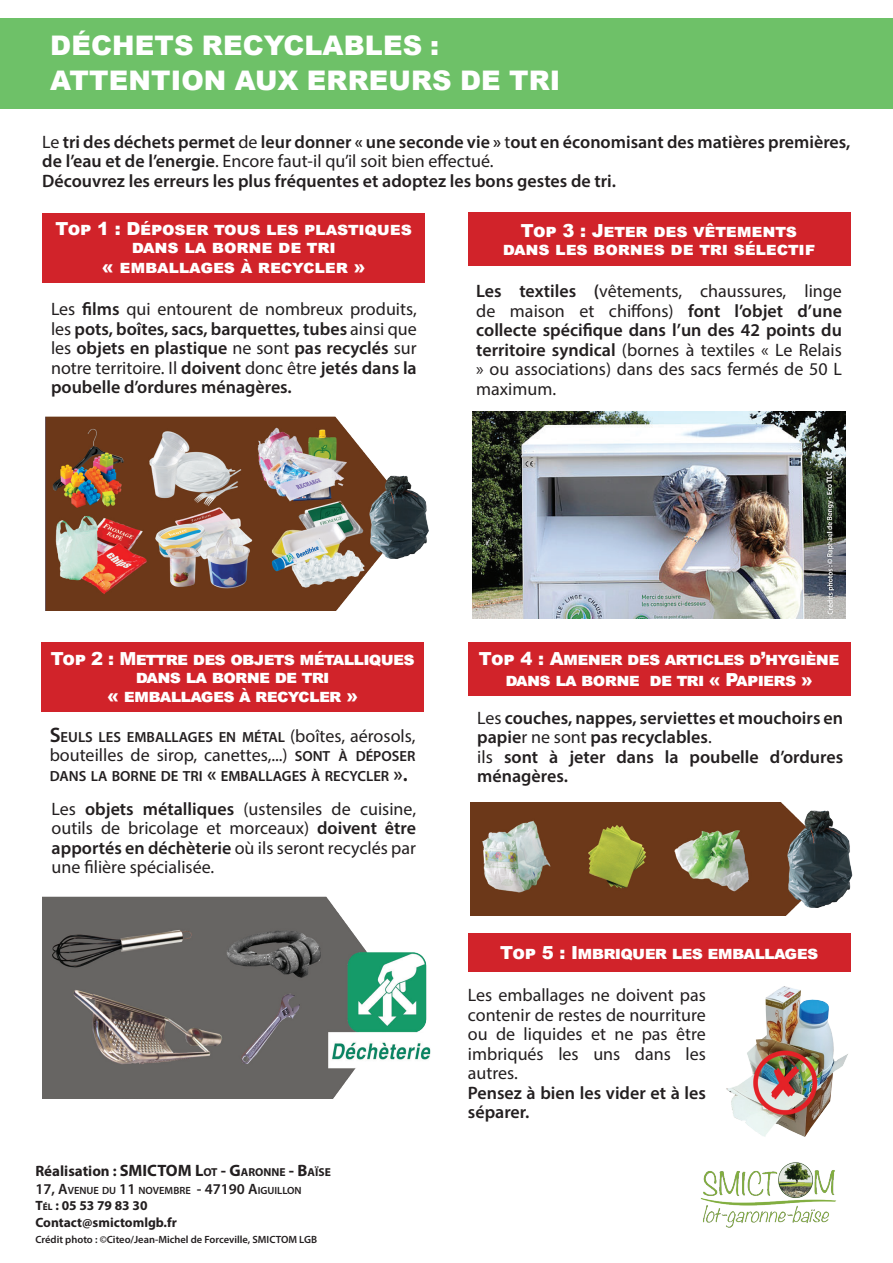
<style>
.page{position:relative;width:893px;height:1263px;background:#fff}
.page>*{position:absolute;margin:0;border:0;box-sizing:border-box;transform-origin:0 0}
.t1{font:900 27px/35.1px "Arial";letter-spacing:.005em;color:#fff}
.t2{font:600 18px/19.5px "Myriad Pro";color:#231f20}
.t3{font:18px/19.5px "Myriad Pro";color:#231f20;text-align:justify}
.t4{font:900 18px/18.8px "Arial";letter-spacing:-.04em;color:#fff;text-align:center}
.t5{font:900 18px/18.8px "Arial";letter-spacing:-.01em;color:#fff;text-align:center}
.t6{font:700 15px "Myriad Pro";color:#231f20}
.t7{font:600 14.7px "Myriad Pro";color:#231f20}
.t8{font:700 13.5px/16.2px "Myriad Pro";color:#231f20}
.t9{font:600 10.5px "Myriad Pro";color:#231f20}
.t10{font:600 10.5px "Myriad Pro";color:#231f20}
.s1{font-weight:400}
.s2{font-weight:600}
.s3{font-size:21px}
.s4{font-weight:400;font-size:18px}
.s5{font-weight:600;font-size:14.7px}
.s6{font-size:16.5px}
.s7{font-size:11.55px}
.s8{font-size:15px}
.s9{font-style:inherit}
.s10{font-size:9.45px}
</style>
<div class="page">
<img style="left:700px;top:1162px;width:136px;height:66px">
<div style="left:0;top:18px;width:893px;height:90px;background:#6ec168"></div>
<div style="left:42px;top:213px;width:383px;height:69px;background:#d1232a"></div>
<img style="left:45px;top:416px;width:384px;height:194px">
<img style="left:42px;top:896px;width:389px;height:203px">
<img style="left:470px;top:802px;width:383px;height:113px">
<div style="left:41px;top:642px;width:383px;height:70px;background:#d1232a"></div>
<div style="left:468px;top:213px;width:382px;height:53px;background:#d1232a"></div>
<img style="left:472px;top:411px;width:373px;height:208px">
<div style="left:468px;top:643px;width:383px;height:53px;background:#d1232a"></div>
<div style="left:468px;top:934px;width:383px;height:38px;background:#d1232a"></div>
<img style="left:726px;top:986px;width:122px;height:151px">
<h1 class="t1" style="left:50px;top:27px;width:512px">Déchets recyclables :<br>Attention aux erreurs de tri</h1>
<p class="t2" style="left:42px;top:131px;width:810px"><span class="s1">Le</span> tri des déchets permet <span class="s1">de</span> leur donner « une seconde vie » <span class="s1">t</span>out en économisant des matières premières, de l’eau et de l’energie<span class="s1">. Encore faut-il qu’il soit bien effectué.<br></span>Découvrez les erreurs les plus fréquentes et adoptez les bons gestes de tri.</p>
<p class="t5" style="left:56px;top:219px;width:358px">Top 1 : Déposer tous les plastiques dans la borne de tri<br>« emballages à recycler »</p>
<p class="t2" style="left:51px;top:299px;width:367px;text-align:justify"><span class="s1">Les</span> films <span class="s1">qui entourent de nombreux produits, les</span> pots, boîtes, sacs, barquettes, tubes <span class="s1">ainsi que les</span> objets en plastique <span class="s1">ne sont</span> pas recyclés <span class="s1">sur notre territoire. Il</span> doivent <span class="s1">donc être</span> jetés dans la poubelle d’ordures ménagères.</p>
<p class="t5" style="left:503px;top:221px;width:314px;line-height:18px">Top 3 : Jeter des vêtements dans les bornes de tri sélectif</p>
<p class="t3" style="left:476px;top:281px;width:367px"><span class="s2">Les textiles (</span>vêtements, chaussures, linge de maison et chiffons) <span class="s2">font l’objet d’une collecte spécifique dans l’un des 42 points du territoire syndical</span> (bornes à textiles « Le Relais » ou associations) dans des sacs fermés de 50 L maximum.</p>
<p class="t4" style="left:51px;top:648px;width:365px">Top 2 : Mettre des objets métalliques dans la borne de tri<br>« emballages à recycler »</p>
<p class="t7" style="left:50px;top:727px;width:367px"><span class="s3">S</span>EULS LES EMBALLAGES EN MÉTAL <span class="s4">(boîtes, aérosols,</span></p>
<p class="t3" style="left:50px;top:745px;width:367px">bouteilles de sirop, canettes,...) <span class="s5">SONT À DÉPOSER</span></p>
<p class="t7" style="left:50px;top:766px;width:360px">DANS LA BORNE DE TRI <span class="s3">«</span> EMBALLAGES À RECYCLER <span class="s3">».</span></p>
<p class="t3" style="left:52px;top:798px;width:366px">Les <span class="s2">objets métalliques</span> (ustensiles de cuisine, outils de bricolage et morceaux) <span class="s2">doivent être apportés en déchèterie</span> où ils seront recyclés par une filière spécialisée.</p>
<p class="t6" style="left:35px;top:1161px;width:297px">Réalisation : <span class="s6">SMICTOM L</span><span class="s7">OT</span> <span class="s6">- G</span><span class="s7">ARONNE</span> <span class="s6">- B</span><span class="s7">AÏSE</span></p>
<p class="t10" style="left:35px;top:1184px;width:268px"><span class="s8">17, A</span>VENUE DU <span class="s8">11</span> NOVEMBRE <span class="s8">- 47190 A</span>IGUILLON</p>
<p class="t8" style="left:35px;top:1197px;width:143px"><span class="s9">T</span><span class="s10">ÉL</span> <span class="s9">: 05 53 79 83 30<br></span>Contact@smictomlgb.fr</p>
<p class="t9" style="left:35px;top:1232px;width:283px">Crédit photo : ©Citeo/Jean-Michel de Forceville, SMICTOM LGB</p>
<p class="t4" style="left:479px;top:648px;width:362px;line-height:21px">Top 4 : Amener des articles d’hygiène dans la borne de tri « Papiers »</p>
<p class="t2" style="left:477px;top:708px;width:367px"><span class="s1">Les</span> couches, nappes, serviettes et mouchoirs en papie<span class="s1">r ne sont</span> pas recyclables<span class="s1">.<br>ils</span> sont à jeter dans la poubelle d’ordures ménagères.</p>
<p class="t4" style="left:500px;top:943px;width:320px">Top 5 : Imbriquer les emballages</p>
<p class="t3" style="left:468px;top:985px;width:239px">Les emballages ne doivent pas contenir de restes de nourriture ou de liquides et ne pas être imbriqués les uns dans les autres.</p>
<p class="t2" style="left:468px;top:1082px;width:239px">Pensez à bien les vider et à les séparer.</p>
</div>
